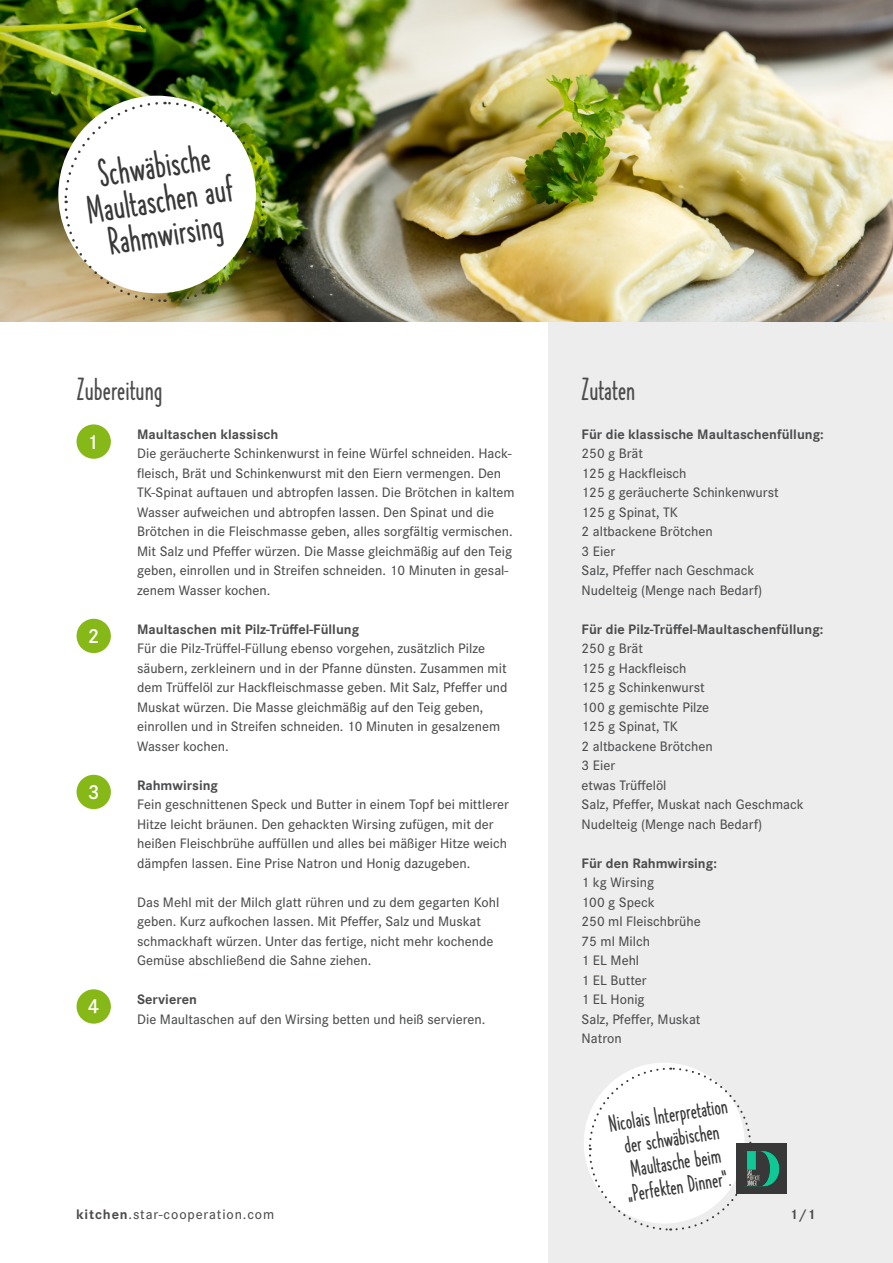
<style>
.page{position:relative;width:893px;height:1263px;background:#fff}
.page>*{position:absolute;margin:0;border:0;box-sizing:border-box;transform-origin:0 0}
.t1{font:37.35px/34.3px "The Hand Extrablack";color:#383839;text-align:center}
.t2{font:30px "The Hand Extrablack";color:#4b4c4d}
.t3{font:22.5px "The Hand Extrablack";color:#383839}
.t4{font:600 21px "Corporate S";color:#fff}
.t5{font:500 14.25px/19.5px "Corporate S";color:#4b4c4d}
.t6{font:700 14.25px/19.5px "Corporate S";color:#4b4c4d}
.t7{font:500 14.25px "Corporate S";letter-spacing:.06em;color:#4b4c4d}
.s1{font-weight:500}
.s2{font-weight:700}
</style>
<div class="page">
<div style="left:548px;top:285px;width:345px;height:978px;background:#ededee"></div>
<img style="left:0;top:0;width:893px;height:322px">
<div style="left:77px;top:424px;width:34px;height:35px;background:#86b918;border-radius:50%"></div>
<div style="left:77px;top:619px;width:34px;height:34px;background:#86b918;border-radius:50%"></div>
<div style="left:77px;top:775px;width:34px;height:34px;background:#86b918;border-radius:50%"></div>
<div style="left:77px;top:989px;width:34px;height:35px;background:#86b918;border-radius:50%"></div>
<svg style="left:63px;top:100px;width:203px;height:203px"></svg>
<svg style="left:588px;top:1066px;width:165px;height:165px"></svg>
<div style="left:737px;top:1143px;width:50px;height:50px;background:#383839"></div>
<img style="left:744px;top:1151px;width:35px;height:35px">
<p class="t1" style="left:96px;top:157px;width:115px;rotate:-9deg">Schwäbische</p>
<p class="t1" style="left:84px;top:194px;width:150px;rotate:-9deg">Maultaschen auf<br>Rahmwirsing</p>
<p class="t2" style="left:77px;top:371px;width:88px">Zubereitung</p>
<p class="t6" style="left:137px;top:424px;width:143px">Maultaschen klassisch</p>
<p class="t5" style="left:137px;top:444px;width:379px">Die geräucherte Schinkenwurst in feine Würfel schneiden. Hack&shy;fleisch, Brät und Schinkenwurst mit den Eiern vermengen. Den TK-Spinat auftauen und abtropfen lassen. Die Brötchen in kaltem Wasser aufweichen und abtropfen lassen. Den Spinat und die Brötchen in die Fleischmasse geben, alles sorgfältig vermischen.<br>Mit Salz und Pfeffer würzen. Die Masse gleichmäßig auf den Teig geben, einrollen und in Streifen schneiden. 10 Minuten in gesal&shy;zenem Wasser kochen.</p>
<p class="t6" style="left:137px;top:619px;width:224px">Maultaschen mit Pilz-Trüffel-Füllung</p>
<p class="t5" style="left:137px;top:639px;width:372px">Für die Pilz-Trüffel-Füllung ebenso vorgehen, zusätzlich Pilze säubern, zerkleinern und in der Pfanne dünsten. Zusammen mit dem Trüffelöl zur Hackfleischmasse geben. Mit Salz, Pfeffer und Muskat würzen. Die Masse gleichmäßig auf den Teig geben, einrollen und in Streifen schneiden. 10 Minuten in gesalzenem Wasser kochen.</p>
<p class="t6" style="left:137px;top:775px;width:82px">Rahmwirsing</p>
<p class="t5" style="left:137px;top:795px;width:373px">Fein geschnittenen Speck und Butter in einem Topf bei mittlerer Hitze leicht bräunen. Den gehackten Wirsing zufügen, mit der heißen Fleischbrühe auffüllen und alles bei mäßiger Hitze weich dämpfen lassen. Eine Prise Natron und Honig dazugeben.</p>
<p class="t5" style="left:137px;top:892px;width:364px">Das Mehl mit der Milch glatt rühren und zu dem gegarten Kohl geben. Kurz aufkochen lassen. Mit Pfeffer, Salz und Muskat schmackhaft würzen. Unter das fertige, nicht mehr kochende Gemüse abschließend die Sahne ziehen.</p>
<p class="t6" style="left:137px;top:990px;width:61px">Servieren</p>
<p class="t5" style="left:137px;top:1009px;width:350px">Die Maultaschen auf den Wirsing betten und heiß servieren.</p>
<p class="t4" style="left:87px;top:430px;width:13px">1</p>
<p class="t4" style="left:88px;top:624px;width:13px">2</p>
<p class="t4" style="left:88px;top:780px;width:13px">3</p>
<p class="t4" style="left:88px;top:994px;width:13px">4</p>
<p class="t2" style="left:581px;top:371px;width:56px">Zutaten</p>
<p class="t6" style="left:582px;top:424px;width:244px">Für die klassische Maultaschenfüllung:<br><span class="s1">250 g Brät</span></p>
<p class="t5" style="left:582px;top:463px;width:106px">125 g Hackfleisch</p>
<p class="t5" style="left:582px;top:483px;width:199px">125 g geräucherte Schinkenwurst</p>
<p class="t5" style="left:582px;top:502px;width:98px">125 g Spinat, TK</p>
<p class="t5" style="left:582px;top:522px;width:133px">2 altbackene Brötchen</p>
<p class="t5" style="left:582px;top:541px;width:35px">3 Eier</p>
<p class="t5" style="left:582px;top:561px;width:174px">Salz, Pfeffer nach Geschmack</p>
<p class="t5" style="left:582px;top:580px;width:182px">Nudelteig (Menge nach Bedarf)</p>
<p class="t6" style="left:582px;top:619px;width:243px">Für die Pilz-Trüffel-Maultaschenfüllung:</p>
<p class="t5" style="left:582px;top:639px;width:63px">250 g Brät</p>
<p class="t5" style="left:582px;top:658px;width:106px">125 g Hackfleisch</p>
<p class="t5" style="left:582px;top:678px;width:125px">125 g Schinkenwurst</p>
<p class="t5" style="left:582px;top:697px;width:129px">100 g gemischte Pilze</p>
<p class="t5" style="left:582px;top:717px;width:98px">125 g Spinat, TK</p>
<p class="t5" style="left:582px;top:736px;width:133px">2 altbackene Brötchen</p>
<p class="t5" style="left:582px;top:756px;width:35px">3 Eier</p>
<p class="t5" style="left:582px;top:775px;width:86px">etwas Trüffelöl</p>
<p class="t5" style="left:582px;top:795px;width:224px">Salz, Pfeffer, Muskat nach Geschmack</p>
<p class="t5" style="left:582px;top:814px;width:182px">Nudelteig (Menge nach Bedarf)</p>
<p class="t6" style="left:582px;top:853px;width:137px">Für den Rahmwirsing:</p>
<p class="t5" style="left:582px;top:873px;width:74px">1 kg Wirsing</p>
<p class="t5" style="left:582px;top:892px;width:75px">100 g Speck</p>
<p class="t5" style="left:582px;top:912px;width:121px">250 ml Fleischbrühe</p>
<p class="t5" style="left:582px;top:931px;width:70px">75 ml Milch</p>
<p class="t5" style="left:582px;top:951px;width:59px">1 EL Mehl</p>
<p class="t5" style="left:582px;top:970px;width:66px">1 EL Butter</p>
<p class="t5" style="left:582px;top:990px;width:64px">1 EL Honig</p>
<p class="t5" style="left:582px;top:1009px;width:120px">Salz, Pfeffer, Muskat</p>
<p class="t5" style="left:582px;top:1029px;width:42px">Natron</p>
<p class="t3" style="left:606px;top:1110px;width:122px;rotate:-9deg">Nicolais Interpretation</p>
<p class="t3" style="left:622px;top:1132px;width:98px;rotate:-9deg">der schwäbischen</p>
<p class="t3" style="left:628px;top:1156px;width:93px;rotate:-9deg">Maultasche beim</p>
<p class="t3" style="left:626px;top:1180px;width:106px;rotate:-9deg">„Perfekten Dinner“.</p>
<p class="t7" style="left:76px;top:1206px;width:200px"><span class="s2">kitchen</span>.star-cooperation.com</p>
<p class="t6" style="left:790px;top:1204px;width:27px">1/1</p>
</div>
